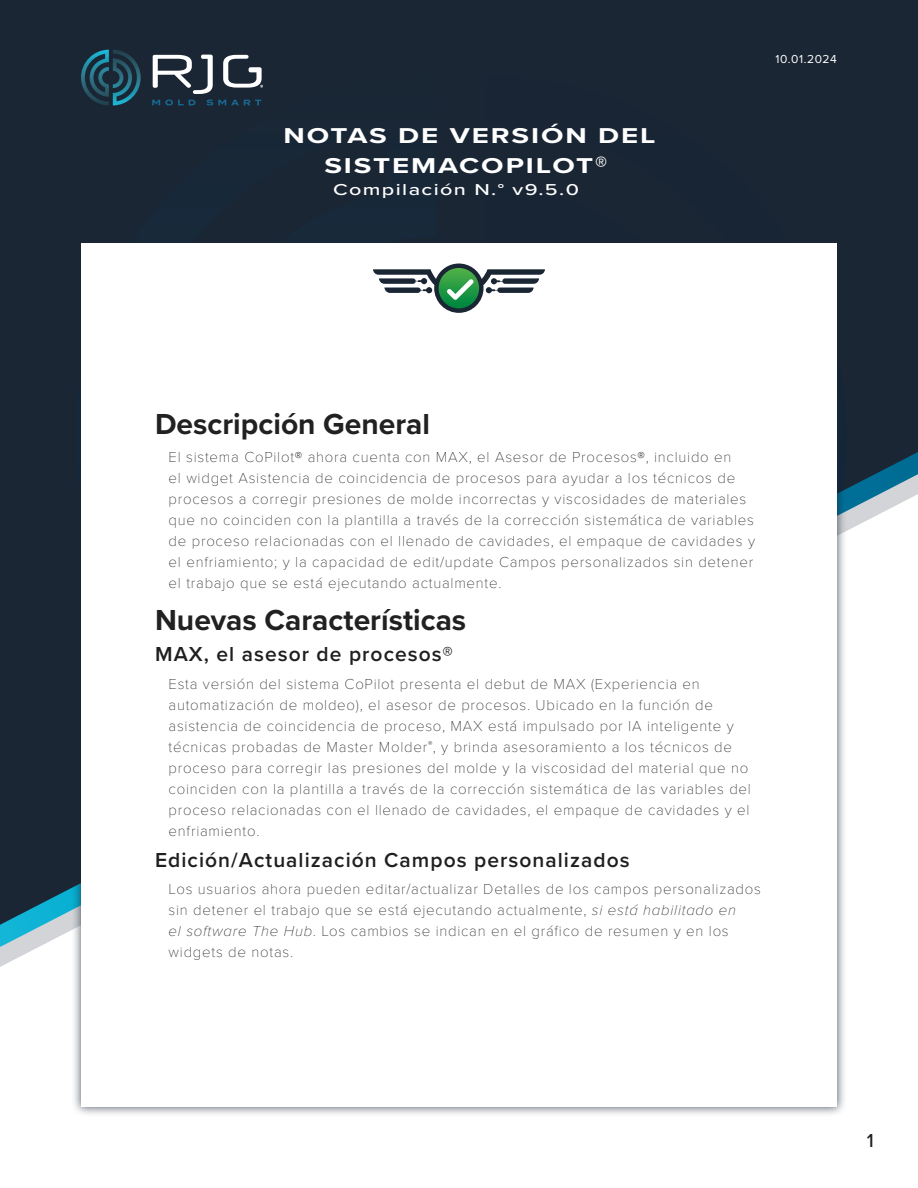
<style>
.page{position:relative;width:918px;height:1188px;background:#fff}
.page>*{position:absolute;margin:0;border:0;box-sizing:border-box;transform-origin:0 0}
.t1{font:700 30px "Proxima Nova";color:#212121}
.t2{font:700 22.35px/30.6px "Proxima Nova";letter-spacing:.065em;color:#fff;text-align:center;scale:1.32 1}
.t3{font:600 21px "Proxima Nova";letter-spacing:.05em;color:#201f1f}
.t4{font:500 19.5px "Proxima Nova";color:#201f1f}
.t5{font:500 16.35px "Proxima Nova";letter-spacing:.065em;color:#fff;scale:1.32 1}
.t6{font:100 15px/21px "Proxima Nova T";letter-spacing:.05em;color:#201f1f}
.t7{font:12px "Proxima Nova";letter-spacing:.05em;color:#fff}
.s1{font-size:24.45px}
.s2{font-family:"Proxima Nova";font-style:italic}
</style>
<div class="page">
<div style="left:0;top:0;width:918px;height:431px;background:#1a2634"></div>
<div style="left:77px;top:76px;width:359px;height:157px;background:#1a2634"></div>
<div style="left:486px;top:76px;width:360px;height:157px;background:#1a2634"></div>
<svg style="left:0;top:431px;width:918px;height:536px"></svg>
<div style="left:71px;top:233px;width:776px;height:884px;background:#1a2634;opacity:.75"></div>
<div style="left:81px;top:243px;width:756px;height:864px;background:#fff"></div>
<svg style="left:373px;top:264px;width:172px;height:49px"></svg>
<svg style="left:81px;top:50px;width:60px;height:55px;background:#1e4656"></svg>
<svg style="left:152px;top:55px;width:111px;height:50px"></svg>
<h2 class="t2" style="left:283px;top:120px;width:283px">NOTAS DE VERSIÓN DEL<br>SISTEMACOPILOT<span class="s1">®</span></h2>
<p class="t5" style="left:333px;top:177px;width:188px">Compilación N.° v9.5.0</p>
<p class="t7" style="left:775px;top:51px;width:63px">10.01.2024</p>
<h1 class="t1" style="left:155px;top:401px;width:277px">Descripción General</h1>
<p class="t6" style="left:169px;top:445px;width:588px">El sistema CoPilot® ahora cuenta con MAX, el Asesor de Procesos®, incluido en<br>el widget Asistencia de coincidencia de procesos para ayudar a los técnicos de procesos a corregir presiones de molde incorrectas y viscosidades de materiales que no coinciden con la plantilla a través de la corrección sistemática de variables de proceso relacionadas con el llenado de cavidades, el empaque de cavidades y el enfriamiento; y la capacidad de edit/update Campos personalizados sin detener el trabajo que se está ejecutando actualmente.</p>
<h1 class="t1" style="left:155px;top:598px;width:313px">Nuevas Características</h1>
<h3 class="t3" style="left:155px;top:638px;width:299px">MAX, el asesor de procesos®</h3>
<p class="t6" style="left:169px;top:672px;width:584px">Esta versión del sistema CoPilot presenta el debut de MAX (Experiencia en automatización de moldeo), el asesor de procesos. Ubicado en la función de asistencia de coincidencia de proceso, MAX está impulsado por IA inteligente y técnicas probadas de Master Molder<sup>®</sup>, y brinda asesoramiento a los técnicos de proceso para corregir las presiones del molde y la viscosidad del material que no coinciden con la plantilla a través de la corrección sistemática de las variables del proceso relacionadas con el llenado de cavidades, el empaque de cavidades y el enfriamiento.</p>
<h3 class="t3" style="left:155px;top:844px;width:476px">Edición/Actualización Campos personalizados</h3>
<p class="t6" style="left:169px;top:878px;width:594px">Los usuarios ahora pueden editar/actualizar Detalles de los campos personalizados sin detener el trabajo que se está ejecutando actualmente, <span class="s2">si está habilitado en<br>el software The Hub</span>. Los cambios se indican en el gráfico de resumen y en los widgets de notas.</p>
<h3 class="t4" style="left:867px;top:1126px;width:9px">1</h3>
</div>
